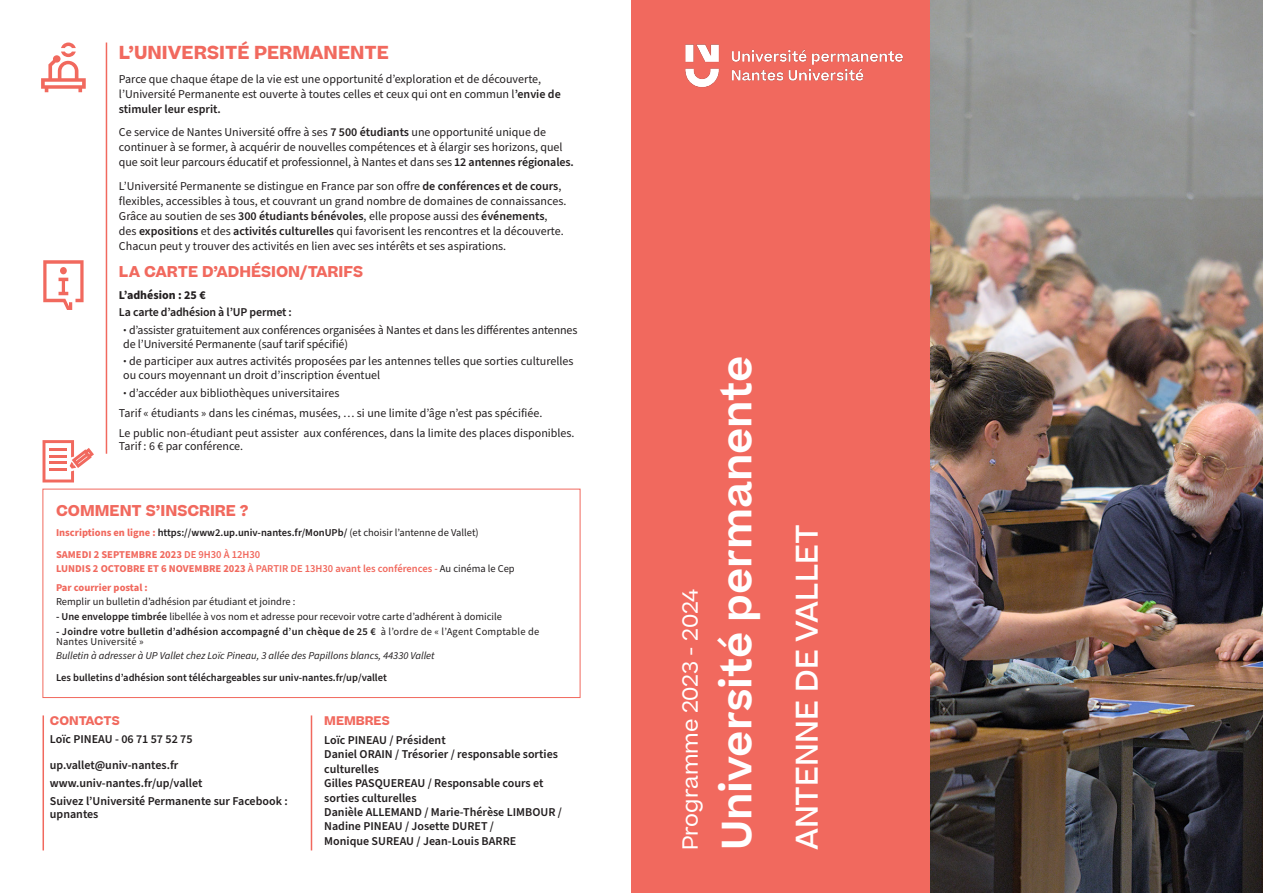
<style>
.page{position:relative;width:1263px;height:893px;background:#fff}
.page>*{position:absolute;margin:0;border:0;box-sizing:border-box;transform-origin:0 0}
.t1{font:600 40.5px "Beatrice";color:#fff}
.t2{font:500 30px "Beatrice";color:#fff}
.t3{font:21px "Beatrice";color:#fff}
.t4{font:700 18px "Beatrice";color:#f1695e}
.t5{font:700 15px "Beatrice";color:#f1695e}
.t6{font:12px/15px "Source Sans Pro";color:#231f20}
.t7{font:600 12px/14.4px "Source Sans Pro";color:#231f20}
.t8{font:700 12px "Beatrice";color:#f1695e}
.t9{font:700 12px "Source Sans Pro";color:#231f20}
.t10{font:600 10.5px "Source Sans Pro";color:#231f20}
.t11{font:10.5px "Source Sans Pro";color:#231f20}
.t12{font:600 10.5px/10.5px "Source Sans Pro";letter-spacing:.02em;color:#231f20}
.t13{font:italic 10.5px "Source Sans Pro";color:#231f20}
.t14{font:600 10.5px "Source Sans Pro";color:#f1695e}
.t15{font:700 10.5px "Source Sans Pro";color:#f1695e}
.s1{font-weight:600}
.s2{font-weight:700}
.s3{font-weight:700;color:#f1695e}
.s4{font-weight:400}
.s5{font-weight:400;color:#231f20}
</style>
<div class="page">
<img style="left:930px;top:0;width:333px;height:893px">
<div style="left:631px;top:0;width:299px;height:893px;background:#f1695e"></div>
<img style="left:685px;top:44px;width:218px;height:44px">
<hr style="left:311px;top:715px;width:1px;height:135px;background:#f1695e">
<hr style="left:43px;top:715px;width:1px;height:135px;background:#f1695e">
<div style="left:43px;top:489px;width:537px;height:209px;border:1px solid #f1695e"></div>
<svg style="left:43px;top:440px;width:51px;height:42px"></svg>
<hr style="left:106px;top:43px;width:1px;height:411px;background:#f1695e">
<svg style="left:41px;top:43px;width:45px;height:49px"></svg>
<svg style="left:43px;top:260px;width:41px;height:50px"></svg>
<p class="t4" style="left:119px;top:41px;width:271px">L’UNIVERSITÉ PERMANENTE</p>
<p class="t6" style="left:119px;top:72px;width:443px">Parce que chaque étape de la vie est une opportunité d’exploration et de découverte, l’Université Permanente est ouverte à toutes celles et ceux qui ont en commun l<span class="s1">’envie de stimuler leur esprit.</span></p>
<p class="t6" style="left:119px;top:125px;width:456px">Ce service de Nantes Université offre à ses <span class="s1">7 500 étudiants</span> une opportunité unique de continuer à se former, à acquérir de nouvelles compétences et à élargir ses horizons, quel que soit leur parcours éducatif et professionnel, à Nantes et dans ses <span class="s1">12 antennes régionales.</span></p>
<p class="t6" style="left:119px;top:179px;width:449px">L’Université Permanente se distingue en France par son offre <span class="s1">de conférences et de cours</span>, flexibles, accessibles à tous, et couvrant un grand nombre de domaines de connaissances.<br>Grâce au soutien de ses <span class="s1">300 étudiants bénévoles</span>, elle propose aussi des <span class="s1">événements</span>, des <span class="s1">expositions</span> et des <span class="s1">activités culturelles</span> qui favorisent les rencontres et la découverte.<br>Chacun peut y trouver des activités en lien avec ses intérêts et ses aspirations.</p>
<p class="t5" style="left:119px;top:261px;width:246px">LA CARTE D’ADHÉSION/TARIFS</p>
<p class="t9" style="left:119px;top:287px;width:88px">L’adhésion : 25 €</p>
<p class="t7" style="left:119px;top:306px;width:174px">La carte d’adhésion à l’UP permet :</p>
<p class="t6" style="left:123px;top:324px;width:456px;line-height:13.5px"><span class="s2">·</span> d’assister gratuitement aux conférences organisées à Nantes et dans les différentes antennes de l’Université Permanente (sauf tarif spécifié)</p>
<p class="t6" style="left:123px;top:355px;width:452px;line-height:13.5px"><span class="s2">·</span> de participer aux autres activités proposées par les antennes telles que sorties culturelles ou cours moyennant un droit d’inscription éventuel</p>
<p class="t6" style="left:123px;top:386px;width:218px"><span class="s2">·</span> d’accéder aux bibliothèques universitaires</p>
<p class="t6" style="left:119px;top:406px;width:425px">Tarif « étudiants » dans les cinémas, musées, … si une limite d’âge n’est pas spécifiée.</p>
<p class="t6" style="left:119px;top:427px;width:457px;line-height:13.5px">Le public non-étudiant peut assister aux conférences, dans la limite des places disponibles.<br>Tarif : 6 € par conférence.</p>
<p class="t5" style="left:56px;top:500px;width:194px">COMMENT S’INSCRIRE ?</p>
<p class="t10" style="left:56px;top:526px;width:424px"><span class="s3">Inscriptions en ligne :</span> https://www2.up.univ-nantes.fr/MonUPb/ <span class="s4">(et choisir l’antenne de Vallet)</span></p>
<p class="t15" style="left:56px;top:547px;width:206px">SAMEDI 2 SEPTEMBRE 2023 <span class="s1">DE 9H30 À 12H30</span></p>
<p class="t14" style="left:56px;top:561px;width:460px"><span class="s2">LUNDIS 2 OCTOBRE ET 6 NOVEMBRE 2023</span> À PARTIR DE 13H30 avant les conférences - <span class="s5">Au cinéma le Cep</span></p>
<p class="t15" style="left:56px;top:580px;width:93px">Par courrier postal :</p>
<p class="t11" style="left:56px;top:595px;width:241px">Remplir un bulletin d’adhésion par étudiant et joindre :</p>
<p class="t11" style="left:56px;top:610px;width:448px"><span class="s1">- Une enveloppe timbrée</span> libellée à vos nom et adresse pour recevoir votre carte d’adhérent à domicile</p>
<p class="t12" style="left:56px;top:626px;width:485px">- Joindre votre bulletin d’adhésion accompagné d’un chèque de 25 € <span class="s4">à l’ordre de « l’Agent Comptable de<br>Nantes Université »</span></p>
<p class="t13" style="left:56px;top:648px;width:380px">Bulletin à adresser à UP Vallet chez Loïc Pineau, 3 allée des Papillons blancs, 44330 Vallet</p>
<p class="t10" style="left:56px;top:670px;width:332px">Les bulletins d’adhésion sont téléchargeables sur univ-nantes.fr/up/vallet</p>
<p class="t8" style="left:50px;top:713px;width:71px">CONTACTS</p>
<p class="t7" style="left:50px;top:732px;width:144px">Loïc PINEAU - 06 71 57 52 75</p>
<p class="t7" style="left:50px;top:758px;width:130px">up.vallet@univ-nantes.fr</p>
<p class="t7" style="left:50px;top:776px;width:154px">www.univ-nantes.fr/up/vallet</p>
<p class="t7" style="left:50px;top:794px;width:239px;line-height:13.5px">Suivez l’Université Permanente sur Facebook : upnantes</p>
<p class="t8" style="left:324px;top:713px;width:67px">MEMBRES</p>
<p class="t7" style="left:324px;top:733px;width:123px">Loïc PINEAU / Président</p>
<p class="t7" style="left:324px;top:748px;width:235px">Daniel ORAIN / Trésorier / responsable sorties culturelles</p>
<p class="t7" style="left:324px;top:776px;width:221px">Gilles PASQUEREAU / Responsable cours et sorties culturelles</p>
<p class="t7" style="left:324px;top:805px;width:239px">Danièle ALLEMAND / Marie-Thérèse LIMBOUR /<br>Nadine PINEAU / Josette DURET /<br>Monique SUREAU / Jean-Louis BARRE</p>
<p class="t3" style="left:676px;top:850px;width:263px;rotate:-90deg">Programme 2023 - 2024</p>
<p class="t1" style="left:709px;top:850px;width:496px;rotate:-90deg">Université permanente</p>
<p class="t2" style="left:787px;top:850px;width:328px;rotate:-90deg">ANTENNE DE VALLET</p>
</div>
